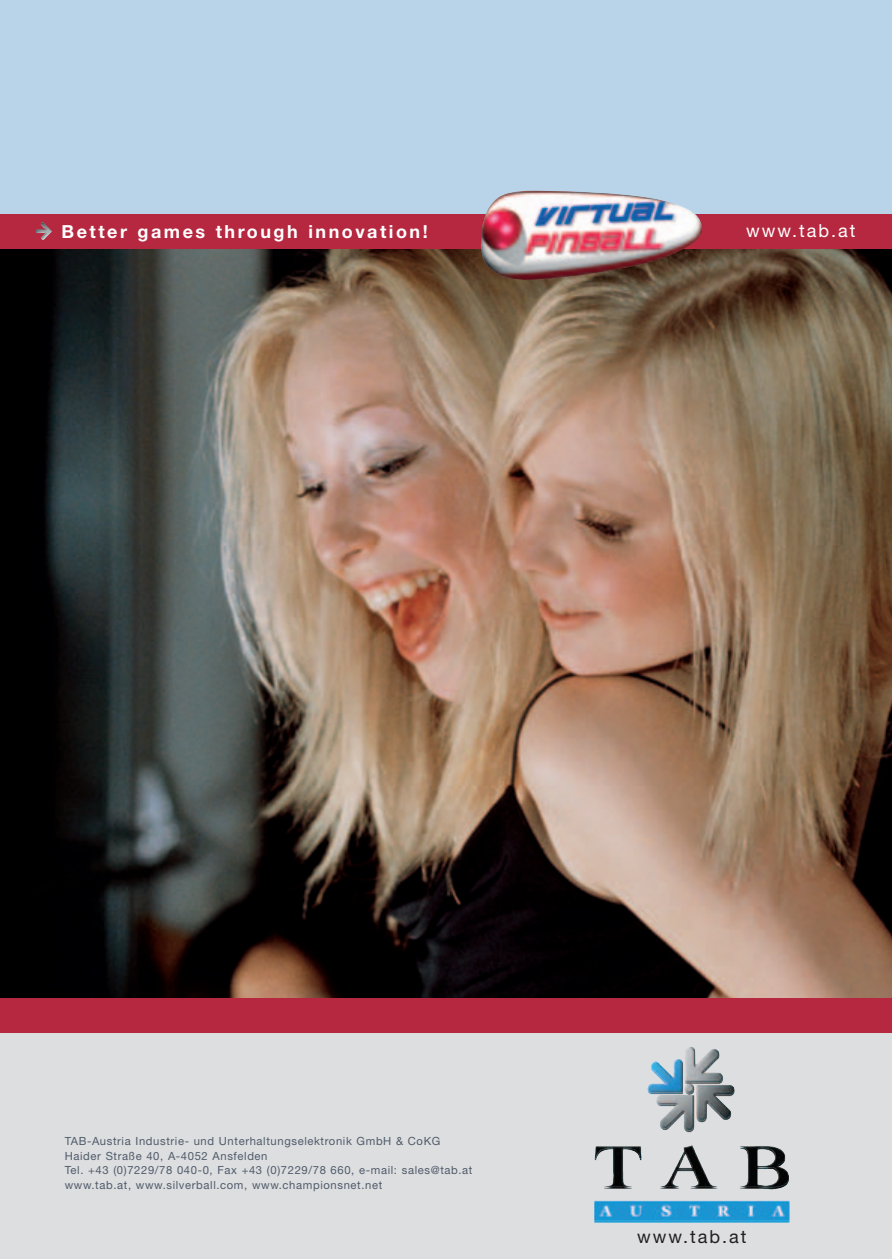
<style>
.page{position:relative;width:892px;height:1259px;background:#fff}
.page>*{position:absolute;margin:0;border:0;box-sizing:border-box;transform-origin:0 0}
.t1{font:700 18px "Helvetica Neue";letter-spacing:.14em;color:#fff}
.t2{font:18px "Helvetica Neue";letter-spacing:.11em;color:#fff}
.t3{font:18px "Helvetica Neue";letter-spacing:.11em;color:#231f20}
.t4{font:11.25px/14.4px "Helvetica Neue";letter-spacing:.055em;color:#4f5b69}
</style>
<div class="page">
<img style="left:0;top:0;width:891px;height:1258px">
<h1 class="t1" style="left:61px;top:225px;width:367px">Better games through innovation!</h1>
<h1 class="t2" style="left:746px;top:224px;width:111px">www.tab.at</h1>
<p class="t4" style="left:65px;top:1135px;width:409px">TAB-Austria Industrie- und Unterhaltungselektronik GmbH &amp; CoKG Haider Straße 40, A-4052 Ansfelden<br>Tel. +43 (0)7229/78 040-0, Fax +43 (0)7229/78 660, e-mail: sales@tab.at www.tab.at, www.silverball.com, www.championsnet.net</p>
<h1 class="t3" style="left:637px;top:1230px;width:111px">www.tab.at</h1>
</div>
